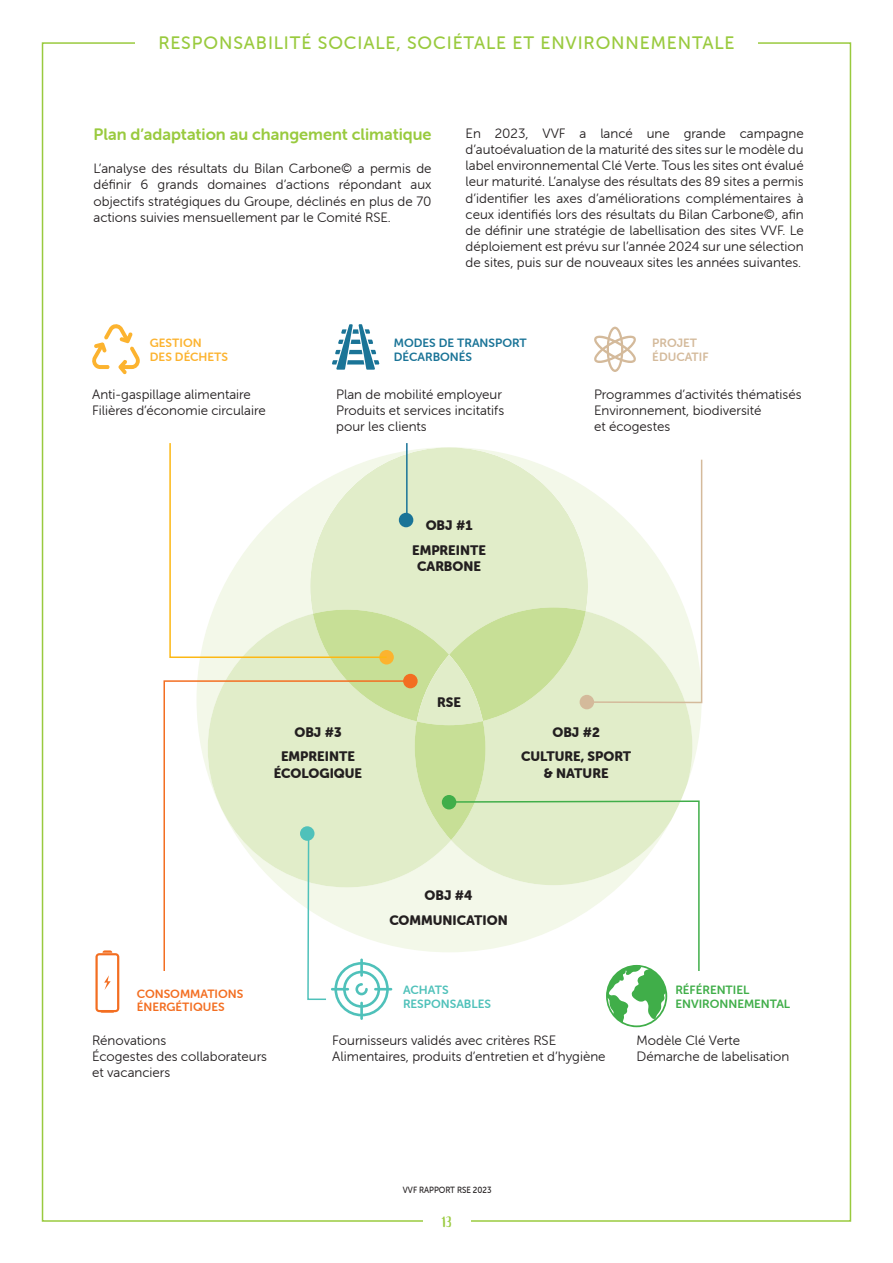
<style>
.page{position:relative;width:893px;height:1263px;background:#fff}
.page>*{position:absolute;margin:0;border:0;box-sizing:border-box;transform-origin:0 0}
.t1{font:18px "Museo Sans Rounded 500";letter-spacing:.05em;color:#99ca3e}
.t2{font:16.5px "Museo Sans Rounded 700";color:#99ca3e}
.t3{font:15px "Active";color:#99ca3e}
.t4{font:13.5px/16.2px "Museo Sans Rounded 300";color:#231f20}
.t5{font:13.5px/24.8px "Museo Sans Rounded 900";color:#231f20;text-align:center}
.t6{font:12px/13.8px "Museo Sans Rounded 700";color:#1a7497}
.t7{font:12px/13.8px "Museo Sans Rounded 700";color:#40ae49}
.t8{font:12px/13.8px "Museo Sans Rounded 700";color:#f36e21}
.t9{font:12px/13.8px "Museo Sans Rounded 700";color:#4fc1ba}
.t10{font:12px/13.8px "Museo Sans Rounded 700";color:#fcb32f}
.t11{font:12px/13.8px "Museo Sans Rounded 700";color:#d4ba9b}
.t12{font:9px "Museo Sans Rounded 500";color:#231f20;scale:.9 1}
</style>
<div class="page">
<svg style="left:208px;top:659px;width:98px;height:20px;background:#e5efd1"></svg>
<svg style="left:332px;top:324px;width:47px;height:46px"></svg>
<svg style="left:92px;top:324px;width:48px;height:50px"></svg>
<svg style="left:95px;top:950px;width:24px;height:63px"></svg>
<svg style="left:594px;top:327px;width:42px;height:45px"></svg>
<svg style="left:169px;top:443px;width:219px;height:216px"></svg>
<svg style="left:163px;top:679px;width:143px;height:292px"></svg>
<svg style="left:306px;top:458px;width:397px;height:569px"></svg>
<hr style="left:406px;top:443px;width:2px;height:77px;background:#1a7497">
<h1 class="t1" style="left:158px;top:33px;width:578px">RESPONSABILITÉ SOCIALE, SOCIÉTALE ET ENVIRONNEMENTALE</h1>
<p class="t2" style="left:94px;top:125px;width:340px">Plan d’adaptation au changement climatique</p>
<p class="t4" style="left:94px;top:161px;width:340px;text-align:justify">L’analyse des résultats du Bilan Carbone© a permis de définir 6 grands domaines d’actions répondant aux objectifs stratégiques du Groupe, déclinés en plus de 70 actions suivies mensuellement par le Comité RSE.</p>
<p class="t4" style="left:466px;top:125px;width:340px;text-align:justify">En 2023, VVF a lancé une grande campagne d’autoévaluation de la maturité des sites sur le modèle du label environnemental Clé Verte. Tous les sites ont évalué leur maturité. L’analyse des résultats des 89 sites a permis d’identifier les axes d’améliorations complémentaires à ceux identifiés lors des résultats du Bilan Carbone©, afin de définir une stratégie de labellisation des sites VVF. Le déploiement est prévu sur l’année 2024 sur une sélection de sites, puis sur de nouveaux sites les années suivantes.</p>
<p class="t10" style="left:150px;top:336px;width:80px">GESTION<br>DES DÉCHETS</p>
<p class="t4" style="left:92px;top:386px;width:175px">Anti-gaspillage alimentaire<br>Filières d’économie circulaire</p>
<p class="t6" style="left:394px;top:336px;width:134px">MODES DE TRANSPORT<br>DÉCARBONÉS</p>
<p class="t11" style="left:652px;top:336px;width:58px">PROJET<br>ÉDUCATIF</p>
<p class="t4" style="left:336px;top:386px;width:169px">Plan de mobilité employeur<br>Produits et services incitatifs pour les clients</p>
<p class="t4" style="left:594px;top:386px;width:209px">Programmes d’activités thématisés<br>Environnement, biodiversité<br>et écogestes</p>
<p class="t5" style="left:412px;top:513px;width:75px">OBJ #1<br>EMPREINTE</p>
<p class="t5" style="left:417px;top:554px;width:66px">CARBONE</p>
<p class="t5" style="left:281px;top:720px;width:75px">OBJ #3<br>EMPREINTE</p>
<p class="t5" style="left:274px;top:760px;width:90px">ÉCOLOGIQUE</p>
<p class="t5" style="left:437px;top:690px;width:25px">RSE</p>
<p class="t5" style="left:521px;top:720px;width:112px">OBJ #2<br>CULTURE, SPORT</p>
<p class="t5" style="left:544px;top:760px;width:66px">&amp; NATURE</p>
<p class="t5" style="left:389px;top:883px;width:120px">OBJ #4<br>COMMUNICATION</p>
<p class="t8" style="left:137px;top:987px;width:108px">CONSOMMATIONS<br>ÉNERGÉTIQUES</p>
<p class="t9" style="left:403px;top:983px;width:89px">ACHATS<br>RESPONSABLES</p>
<p class="t4" style="left:92px;top:1032px;width:176px">Rénovations<br>Écogestes des collaborateurs et vacanciers</p>
<p class="t4" style="left:332px;top:1032px;width:275px">Fournisseurs validés avec critères RSE<br>Alimentaires, produits d’entretien et d’hygiène</p>
<p class="t7" style="left:675px;top:983px;width:116px">RÉFÉRENTIEL<br>ENVIRONNEMENTAL</p>
<p class="t4" style="left:637px;top:1032px;width:154px">Modèle Clé Verte<br>Démarche de labelisation</p>
<p class="t12" style="left:403px;top:1185px;width:100px">VVF RAPPORT RSE 2023</p>
<p class="t3" style="left:442px;top:1214px;width:11px">13</p>
</div>
